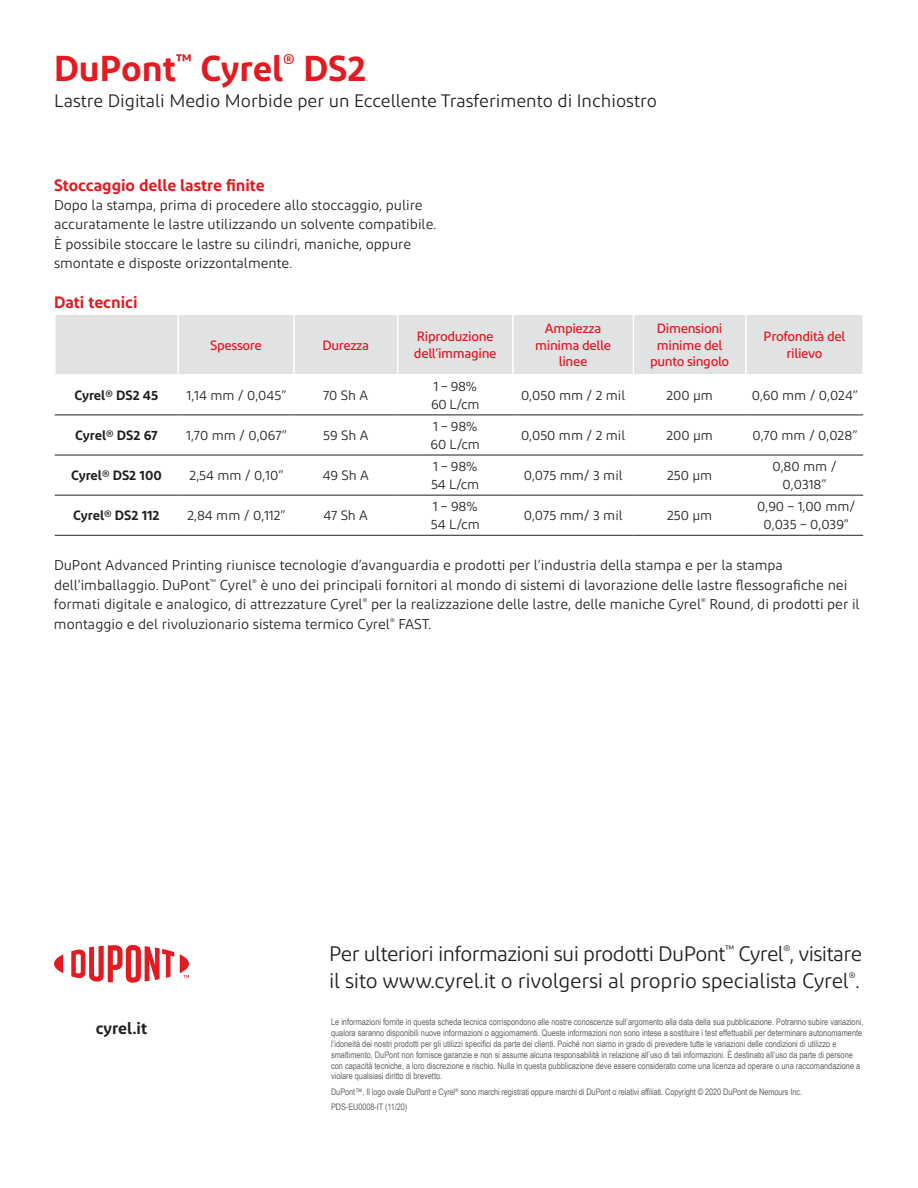
<style>
.page{position:relative;width:918px;height:1188px;background:#fff}
.page>*{position:absolute;margin:0;border:0;box-sizing:border-box;transform-origin:0 0}
.t1{font:600 36px "Diodrum";color:#e21a21}
.t2{font:21px/27px "Diodrum";letter-spacing:-.03em;color:#231f20}
.t3{font:18px "Diodrum";color:#231f20}
.t4{font:600 16.5px "Diodrum";color:#e21a21}
.t5{font:600 16.5px "Diodrum";color:#231f20}
.t6{font:14.25px/19.5px "Diodrum";color:#231f20}
.t7{font:13.5px/18px "Diodrum";color:#231f20}
.t8{font:500 13.5px/16.2px "Diodrum";letter-spacing:-.025em;color:#e21a21;text-align:center}
.t9{font:600 13.5px "Diodrum";color:#231f20}
.t10{font:9px/10.8px "Arial Narrow";color:#636366}
</style>
<div class="page">
<svg style="left:54px;top:954px;width:9px;height:19px"></svg>
<svg style="left:71px;top:945px;width:103px;height:38px"></svg>
<svg style="left:180px;top:954px;width:9px;height:24px"></svg>
<div style="left:56px;top:315px;width:806px;height:59px;background:#e1e2e4"></div>
<hr style="left:177px;top:315px;width:2px;height:59px;background:#fff">
<hr style="left:293px;top:315px;width:2px;height:59px;background:#fff">
<hr style="left:397px;top:315px;width:1px;height:59px;background:#fff">
<hr style="left:512px;top:315px;width:2px;height:59px;background:#fff">
<hr style="left:633px;top:315px;width:1px;height:59px;background:#fff">
<hr style="left:745px;top:315px;width:2px;height:59px;background:#fff">
<hr style="left:55px;top:415px;width:123px;height:1px;background:#231f20">
<hr style="left:178px;top:415px;width:116px;height:1px;background:#231f20">
<hr style="left:294px;top:415px;width:104px;height:1px;background:#231f20">
<hr style="left:398px;top:415px;width:115px;height:1px;background:#231f20">
<hr style="left:513px;top:415px;width:120px;height:1px;background:#231f20">
<hr style="left:633px;top:415px;width:113px;height:1px;background:#231f20">
<hr style="left:746px;top:415px;width:117px;height:1px;background:#231f20">
<hr style="left:55px;top:455px;width:123px;height:1px;background:#231f20">
<hr style="left:178px;top:455px;width:116px;height:1px;background:#231f20">
<hr style="left:294px;top:455px;width:104px;height:1px;background:#231f20">
<hr style="left:398px;top:455px;width:115px;height:1px;background:#231f20">
<hr style="left:513px;top:455px;width:120px;height:1px;background:#231f20">
<hr style="left:633px;top:455px;width:113px;height:1px;background:#231f20">
<hr style="left:746px;top:455px;width:117px;height:1px;background:#231f20">
<hr style="left:55px;top:495px;width:123px;height:1px;background:#231f20">
<hr style="left:178px;top:495px;width:116px;height:1px;background:#231f20">
<hr style="left:294px;top:495px;width:104px;height:1px;background:#231f20">
<hr style="left:398px;top:495px;width:115px;height:1px;background:#231f20">
<hr style="left:513px;top:495px;width:120px;height:1px;background:#231f20">
<hr style="left:633px;top:495px;width:113px;height:1px;background:#231f20">
<hr style="left:746px;top:495px;width:117px;height:1px;background:#231f20">
<hr style="left:55px;top:535px;width:123px;height:1px;background:#231f20">
<hr style="left:178px;top:535px;width:116px;height:1px;background:#231f20">
<hr style="left:294px;top:535px;width:104px;height:1px;background:#231f20">
<hr style="left:398px;top:535px;width:115px;height:1px;background:#231f20">
<hr style="left:513px;top:535px;width:120px;height:1px;background:#231f20">
<hr style="left:633px;top:535px;width:113px;height:1px;background:#231f20">
<hr style="left:746px;top:535px;width:117px;height:1px;background:#231f20">
<h1 class="t1" style="left:54px;top:45px;width:314px">DuPont<sup>™</sup> Cyrel<sup>®</sup> DS2</h1>
<h3 class="t3" style="left:54px;top:90px;width:604px">Lastre Digitali Medio Morbide per un Eccellente Trasferimento di Inchiostro</h3>
<h3 class="t4" style="left:54px;top:174px;width:212px">Stoccaggio delle lastre finite</h3>
<h3 class="t6" style="left:54px;top:195px;width:384px">Dopo la stampa, prima di procedere allo stoccaggio, pulire accuratamente le lastre utilizzando un solvente compatibile.<br>È possibile stoccare le lastre su cilindri, maniche, oppure smontate e disposte orizzontalmente.</h3>
<h3 class="t4" style="left:54px;top:291px;width:85px">Dati tecnici</h3>
<h3 class="t8" style="left:210px;top:336px;width:53px">Spessore</h3>
<h3 class="t8" style="left:322px;top:336px;width:48px">Durezza</h3>
<h3 class="t8" style="left:414px;top:328px;width:84px;text-align:left">Riproduzione dell’immagine</h3>
<h3 class="t8" style="left:535px;top:320px;width:77px">Ampiezza minima delle linee</h3>
<h3 class="t8" style="left:650px;top:320px;width:81px">Dimensioni minime del punto singolo</h3>
<h3 class="t8" style="left:764px;top:328px;width:84px">Profondità del rilievo</h3>
<h3 class="t9" style="left:74px;top:386px;width:86px">Cyrel® DS2 45</h3>
<h3 class="t7" style="left:187px;top:386px;width:101px">1,14 mm / 0,045”</h3>
<h3 class="t7" style="left:323px;top:386px;width:47px">70 Sh A</h3>
<h3 class="t7" style="left:431px;top:377px;width:50px">1 – 98%<br>60 L/cm</h3>
<h3 class="t7" style="left:521px;top:386px;width:106px">0,050 mm / 2 mil</h3>
<h3 class="t7" style="left:666px;top:386px;width:48px">200 µm</h3>
<h3 class="t7" style="left:752px;top:386px;width:108px">0,60 mm / 0,024”</h3>
<h3 class="t9" style="left:75px;top:427px;width:84px">Cyrel® DS2 67</h3>
<h3 class="t7" style="left:186px;top:426px;width:102px">1,70 mm / 0,067”</h3>
<h3 class="t7" style="left:323px;top:426px;width:47px">59 Sh A</h3>
<h3 class="t7" style="left:431px;top:417px;width:51px">1 – 98%<br>60 L/cm</h3>
<h3 class="t7" style="left:521px;top:426px;width:106px">0,050 mm / 2 mil</h3>
<h3 class="t7" style="left:666px;top:426px;width:48px">200 µm</h3>
<h3 class="t7" style="left:753px;top:426px;width:106px">0,70 mm / 0,028”</h3>
<h3 class="t9" style="left:71px;top:467px;width:92px">Cyrel® DS2 100</h3>
<h3 class="t7" style="left:190px;top:466px;width:95px">2,54 mm / 0,10”</h3>
<h3 class="t7" style="left:323px;top:466px;width:48px">49 Sh A</h3>
<h3 class="t7" style="left:431px;top:457px;width:50px">1 – 98%<br>54 L/cm</h3>
<h3 class="t7" style="left:524px;top:466px;width:100px">0,075 mm/ 3 mil</h3>
<h3 class="t7" style="left:667px;top:466px;width:47px">250 µm</h3>
<h3 class="t7" style="left:773px;top:457px;width:66px;text-align:center">0,80 mm /<br>0,0318”</h3>
<h3 class="t9" style="left:73px;top:507px;width:88px">Cyrel® DS2 112</h3>
<h3 class="t7" style="left:187px;top:506px;width:100px">2,84 mm / 0,112”</h3>
<h3 class="t7" style="left:324px;top:506px;width:46px">47 Sh A</h3>
<h3 class="t7" style="left:431px;top:497px;width:50px">1 – 98%<br>54 L/cm</h3>
<h3 class="t7" style="left:524px;top:506px;width:100px">0,075 mm/ 3 mil</h3>
<h3 class="t7" style="left:667px;top:506px;width:47px">250 µm</h3>
<h3 class="t7" style="left:757px;top:497px;width:99px;text-align:center">0,90 – 1,00 mm/<br>0,035 – 0,039”</h3>
<p class="t6" style="left:54px;top:555px;width:807px">DuPont Advanced Printing riunisce tecnologie d’avanguardia e prodotti per l’industria della stampa e per la stampa dell’imballaggio. DuPont<sup>™</sup> Cyrel<sup>®</sup> è uno dei principali fornitori al mondo di sistemi di lavorazione delle lastre flessografiche nei formati digitale e analogico, di attrezzature Cyrel<sup>®</sup> per la realizzazione delle lastre, delle maniche Cyrel<sup>®</sup> Round, di prodotti per il montaggio e del rivoluzionario sistema termico Cyrel<sup>®</sup> FAST.</p>
<h3 class="t5" style="left:96px;top:1017px;width:53px">cyrel.it</h3>
<h2 class="t2" style="left:329px;top:940px;width:535px">Per ulteriori informazioni sui prodotti DuPont<sup>™</sup> Cyrel<sup>®</sup>, visitare il sito www.cyrel.it o rivolgersi al proprio specialista Cyrel<sup>®</sup>.</h2>
<p class="t10" style="left:331px;top:1016px;width:534px">Le informazioni fornite in questa scheda tecnica corrispondono alle nostre conoscenze sull’argomento alla data della sua pubblicazione. Potranno subire variazioni, qualora saranno disponibili nuove informazioni o aggiornamenti. Queste informazioni non sono intese a sostituire i test effettuabili per determinare autonomamente l’idoneità dei nostri prodotti per gli utilizzi specifici da parte dei clienti. Poiché non siamo in grado di prevedere tutte le variazioni delle condizioni di utilizzo e smaltimento, DuPont non fornisce garanzie e non si assume alcuna responsabilità in relazione all’uso di tali informazioni. È destinato all’uso da parte di persone con capacità tecniche, a loro discrezione e rischio. Nulla in questa pubblicazione deve essere considerato come una licenza ad operare o una raccomandazione a violare qualsiasi diritto di brevetto.</p>
<p class="t10" style="left:331px;top:1083px;width:473px;line-height:15.3px">DuPont™, Il logo ovale DuPont e Cyrel<sup>®</sup> sono marchi registrati oppure marchi di DuPont o relativi affiliati. Copyright © 2020 DuPont de Nemours Inc.<br>PDS-EU0008-IT (11/20)</p>
</div>
